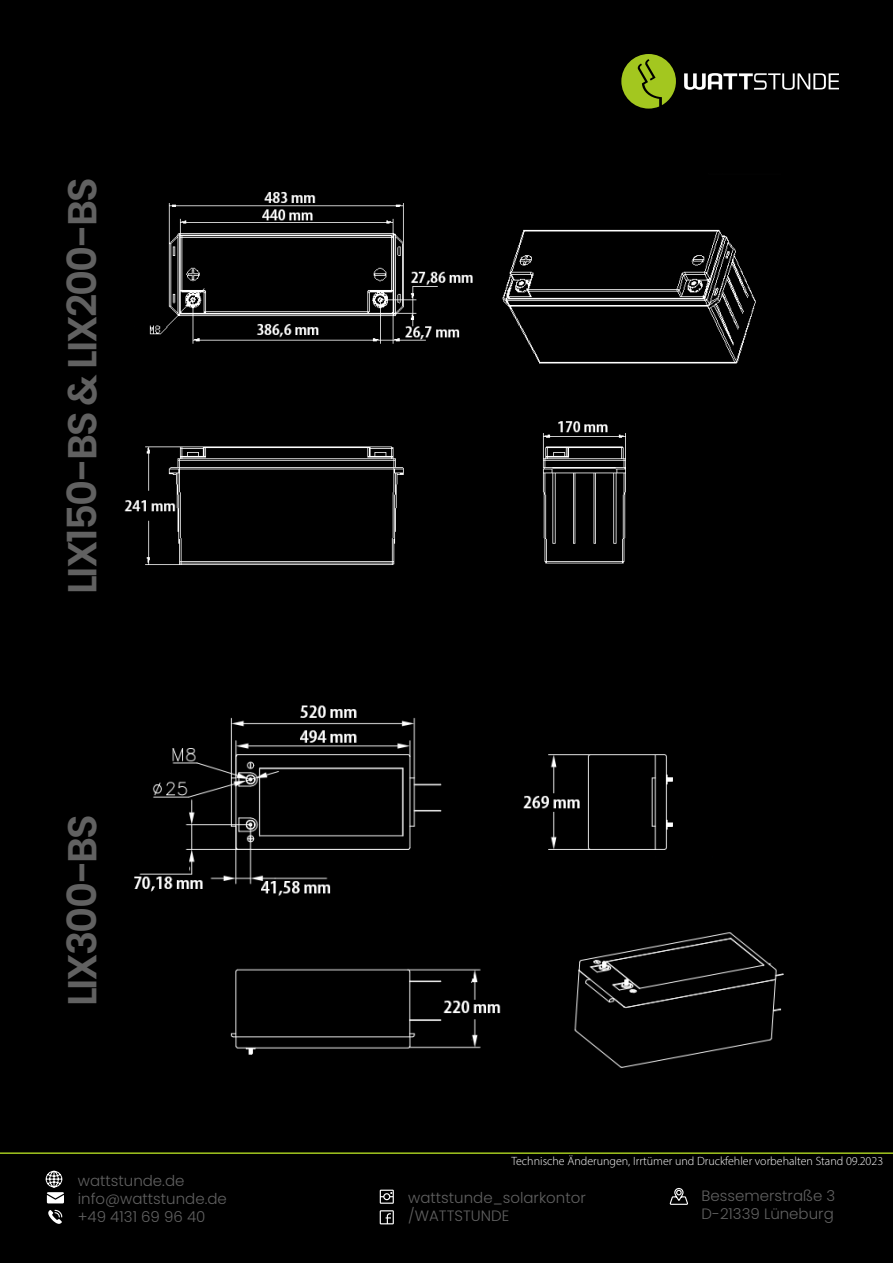
<style>
.page{position:relative;width:893px;height:1263px;background:#000}
.page>*{position:absolute;margin:0;border:0;box-sizing:border-box;transform-origin:0 0}
.t1{font:600 40.5px "Poppins";letter-spacing:-.05em;color:#616161}
.t2{font:300 15px "Poppins";color:#616161}
.t3{font:300 12px "Myriad Pro";color:#fff}
</style>
<div class="page">
<svg style="left:684px;top:73px;width:155px;height:17px"></svg>
<svg style="left:621px;top:54px;width:55px;height:55px"></svg>
<svg style="left:0;top:1152px;width:893px;height:73px"></svg>
<svg style="left:45px;top:1170px;width:19px;height:33px"></svg>
<svg style="left:48px;top:1210px;width:14px;height:14px"></svg>
<svg style="left:380px;top:1189px;width:14px;height:15px"></svg>
<svg style="left:380px;top:1210px;width:14px;height:14px"></svg>
<svg style="left:669px;top:1187px;width:19px;height:18px"></svg>
<img style="left:124px;top:192px;width:632px;height:373px">
<img style="left:134px;top:705px;width:650px;height:363px">
<p class="t1" style="left:59px;top:594px;width:418px;rotate:-90deg">LIX150-BS &amp; LIX200-BS</p>
<p class="t1" style="left:59px;top:1006px;width:194px;rotate:-90deg">LIX300-BS</p>
<p class="t2" style="left:78px;top:1172px;width:108px">wattstunde.de</p>
<p class="t2" style="left:78px;top:1190px;width:151px">info@wattstunde.de</p>
<p class="t2" style="left:78px;top:1208px;width:129px">+49 4131 69 96 40</p>
<p class="t3" style="left:511px;top:1154px;width:373px">Technische Änderungen, Irrtümer und Druckfehler vorbehalten Stand 09.2023</p>
<p class="t2" style="left:408px;top:1188px;width:179px">wattstunde_solarkontor</p>
<p class="t2" style="left:408px;top:1206px;width:103px">/WATTSTUNDE</p>
<p class="t2" style="left:702px;top:1187px;width:135px">Bessemerstraße 3</p>
<p class="t2" style="left:702px;top:1205px;width:134px">D-21339 Lüneburg</p>
</div>
